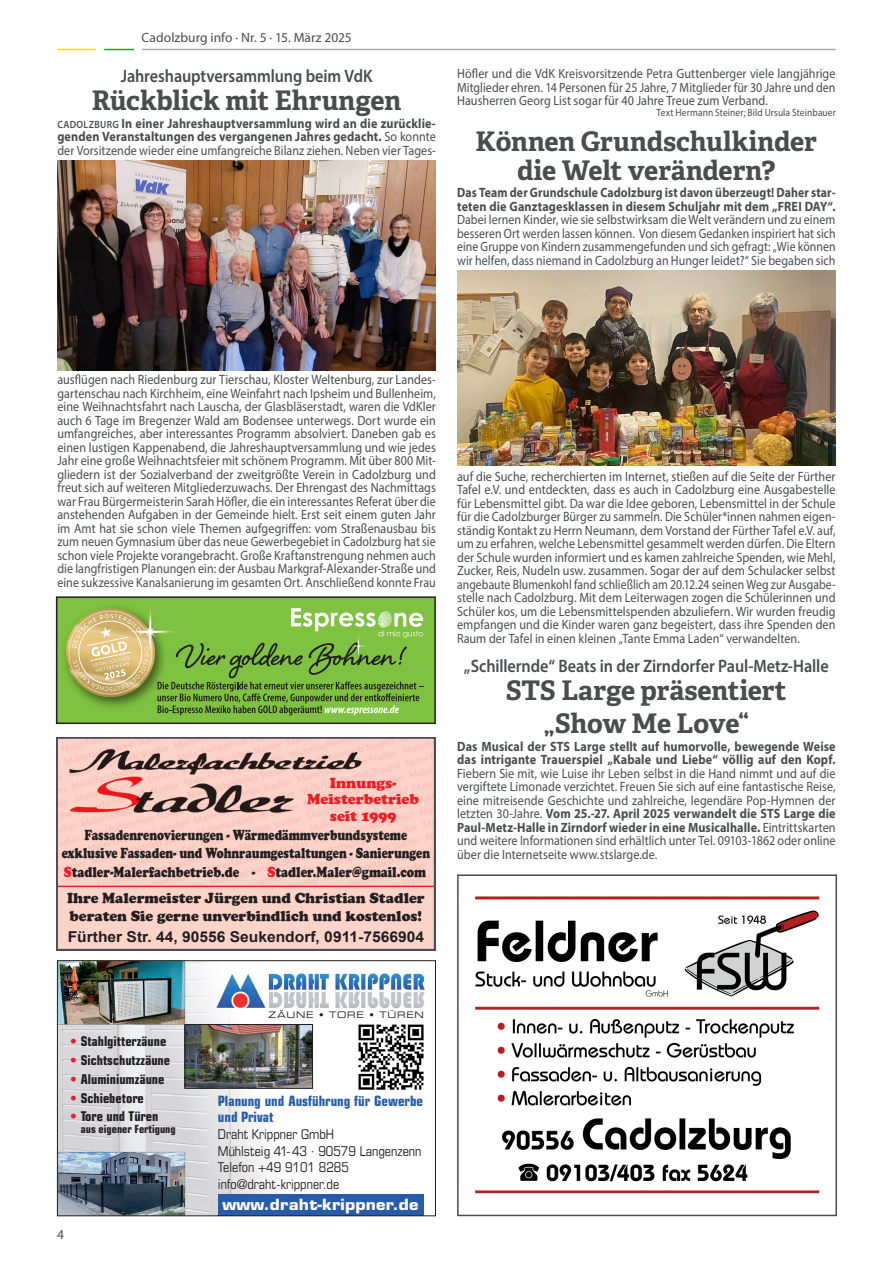
<style>
.page{position:relative;width:893px;height:1263px;background:#fff}
.page>*{position:absolute;margin:0;border:0;box-sizing:border-box;transform-origin:0 0}
.t1{font:700 27px/28.5px "Adelle";letter-spacing:-.005em;color:#4b4c4d;text-align:center}
.t2{font:600 18px "Myriad Pro";letter-spacing:-.005em;color:#4b4c4d;scale:.9 1}
.t3{font:900 15px/18px "Cooper";color:#231f20;text-align:center;scale:.77 1}
.t4{font:900 15px/25.7px "Cooper";color:#231f20;scale:.82 1}
.t5{font:700 15px "Arial";color:#231f20;scale:1.04 1}
.t6{font:900 15px "Cooper";color:#231f20}
.t7{font:900 15px/16.5px "Cooper";color:#ec1d25;text-align:center}
.t8{font:700 15px "Eurostile";letter-spacing:.01em;color:#fff;scale:1.1 1}
.t9{font:700 condensed 14.25px/16.5px "Eurostile";color:#275caa}
.t10{font:13.5px/13.5px "Myriad Pro";letter-spacing:.005em;color:#4b4c4d;text-align:justify;scale:.9 1}
.t11{font:700 13.5px/13.5px "Myriad Pro";letter-spacing:.01em;color:#4b4c4d;text-align:justify;scale:.9 1}
.t12{font:13.5px/13.5px "Myriad Pro";letter-spacing:.005em;color:#4b4c4d;text-align:justify;scale:.88 1}
.t13{font:700 13.5px/13.5px "Myriad Pro";letter-spacing:.01em;color:#4b4c4d;scale:.87 1}
.t14{font:condensed 13.5px/16.5px "Eurostile";color:#231f20}
.t15{font:700 condensed 13.5px "Eurostile";color:#231f20}
.t16{font:13.5px "Myriad Pro";letter-spacing:.005em;color:#4b4c4d}
.t17{font:700 condensed 11.25px "Eurostile";color:#231f20}
.t18{font:10.5px "Myriad Pro";letter-spacing:.01em;color:#4b4c4d;scale:.9 1}
.t19{font:9px "Eurostile Extended Two";letter-spacing:.085em;color:#231f20;scale:.95 1}
.s1{font-weight:600;font-size:10.5px}
.s2{font-weight:400}
.s3{color:#ec1d25}
.s4{font-weight:700}
.s5{color:#ee1b2d}
</style>
<div class="page">
<hr style="left:142px;top:49px;width:694px;height:1px;background:#a8a9ad">
<hr style="left:104px;top:49px;width:30px;height:1px;background:#1fa22e">
<hr style="left:57px;top:49px;width:39px;height:1px;background:#ffdc01">
<img style="left:475px;top:896px;width:345px;height:298px">
<div style="left:457px;top:874px;width:380px;height:342px;border:2px solid #4b4c4d"></div>
<svg style="left:57px;top:737px;width:378px;height:213px;background:#edc2ba"></svg>
<div style="left:57px;top:597px;width:378px;height:126px;background:#7fc241"></div>
<svg style="left:64px;top:606px;width:359px;height:109px"></svg>
<div style="left:56px;top:596px;width:380px;height:128px;border:2px solid #231f20"></div>
<img style="left:59px;top:962px;width:366px;height:252px">
<img style="left:59px;top:962px;width:126px;height:62px">
<img style="left:59px;top:1152px;width:126px;height:62px">
<div style="left:57px;top:960px;width:379px;height:256px;border:1px solid #231f20"></div>
<img style="left:57px;top:160px;width:379px;height:210px">
<img style="left:457px;top:270px;width:379px;height:195px">
<p class="t16" style="left:142px;top:29px;width:212px">Cadolzburg info · Nr. 5 · 15. März 2025</p>
<h2 class="t2" style="left:121px;top:64px;width:281px">Jahreshauptversammlung beim VdK</h2>
<h1 class="t1" style="left:92px;top:85px;width:311px">Rückblick mit Ehrungen</h1>
<p class="t11" style="left:57px;top:116px;width:422px"><span class="s1">CADOLZBURG</span> In einer Jahreshauptversammlung wird an die zurücklie&shy;genden Veranstaltungen des vergangenen Jahres gedacht. <span class="s2">So konnte der Vorsitzende wieder eine umfangreiche Bilanz ziehen. Neben vier Tages-</span></p>
<p class="t10" style="left:457px;top:67px;width:422px">Höfler und die VdK Kreisvorsitzende Petra Guttenberger viele langjährige Mitglieder ehren. 14 Personen für 25 Jahre, 7 Mitglieder für 30 Jahre und den Hausherren Georg List sogar für 40 Jahre Treue zum Verband.</p>
<p class="t18" style="left:657px;top:106px;width:201px">Text Hermann Steiner; Bild Ursula Steinbauer</p>
<h1 class="t1" style="left:476px;top:126px;width:343px">Können Grundschulkinder die Welt verändern?</h1>
<p class="t13" style="left:457px;top:186px;width:436px">Das Team der Grundschule Cadolzburg ist davon überzeugt! Daher star&shy;teten die Ganztagesklassen in diesem Schuljahr mit dem „FREI DAY“.</p>
<p class="t12" style="left:457px;top:213px;width:432px">Dabei lernen Kinder, wie sie selbstwirksam die Welt verändern und zu einem besseren Ort werden lassen können. Von diesem Gedanken inspiriert hat sich eine Gruppe von Kindern zusammengefunden und sich gefragt: „Wie können wir helfen, dass niemand in Cadolzburg an Hunger leidet?“ Sie begaben sich</p>
<p class="t10" style="left:57px;top:373px;width:422px">ausflügen nach Riedenburg zur Tierschau, Kloster Weltenburg, zur Landes&shy;gartenschau nach Kirchheim, eine Weinfahrt nach Ipsheim und Bullenheim, eine Weihnachtsfahrt nach Lauscha, der Glasbläserstadt, waren die VdKler auch 6 Tage im Bregenzer Wald am Bodensee unterwegs. Dort wurde ein umfangreiches, aber interessantes Programm absolviert. Daneben gab es einen lustigen Kappenabend, die Jahreshauptversammlung und wie jedes Jahr eine große Weihnachtsfeier mit schönem Programm. Mit über 800 Mit&shy;gliedern ist der Sozialverband der zweitgrößte Verein in Cadolzburg und freut sich auf weiteren Mitgliederzuwachs. Der Ehrengast des Nachmittags war Frau Bürgermeisterin Sarah Höfler, die ein interessantes Referat über die anstehenden Aufgaben in der Gemeinde hielt. Erst seit einem guten Jahr im Amt hat sie schon viele Themen aufgegriffen: vom Straßenausbau bis zum neuen Gymnasium über das neue Gewerbegebiet in Cadolzburg hat sie schon viele Projekte vorangebracht. Große Kraftanstrengung nehmen auch die langfristigen Planungen ein: der Ausbau Markgraf-Alexander-Straße und eine sukzessive Kanalsanierung im gesamten Ort. Anschließend konnte Frau</p>
<p class="t7" style="left:307px;top:775px;width:113px">Innungs-<br>Meisterbetrieb seit 1999</p>
<p class="t3" style="left:62px;top:825px;width:480px">Fassadenrenovierungen - Wärmedämmverbundsysteme exklusive Fassaden- und Wohnraumgestaltungen - Sanierungen</p>
<p class="t4" style="left:64px;top:859px;width:443px"><span class="s3">S</span>tadler-Malerfachbetrieb.de - <span class="s3">S</span>tadler.Maler@gmail.com<br>Ihre Malermeister Jürgen und Christian Stadler</p>
<p class="t6" style="left:70px;top:907px;width:354px">beraten Sie gerne unverbindlich und kostenlos!</p>
<p class="t5" style="left:68px;top:926px;width:344px">Fürther Str. 44, 90556 Seukendorf, 0911-7566904</p>
<p class="t10" style="left:457px;top:469px;width:422px">auf die Suche, recherchierten im Internet, stießen auf die Seite der Fürther Tafel e.V. und entdeckten, dass es auch in Cadolzburg eine Ausgabestelle für Lebensmittel gibt. Da war die Idee geboren, Lebensmittel in der Schule für die Cadolzburger Bürger zu sammeln. Die Schüler*innen nahmen eigen&shy;ständig Kontakt zu Herrn Neumann, dem Vorstand der Fürther Tafel e.V. auf, um zu erfahren, welche Lebensmittel gesammelt werden dürfen. Die Eltern der Schule wurden informiert und es kamen zahlreiche Spenden, wie Mehl, Zucker, Reis, Nudeln usw. zusammen. Sogar der auf dem Schulacker selbst angebaute Blumenkohl fand schließlich am 20.12.24 seinen Weg zur Ausgabe&shy;stelle nach Cadolzburg. Mit dem Leiterwagen zogen die Schülerinnen und Schüler kos, um die Lebensmittelspenden abzuliefern. Wir wurden freudig empfangen und die Kinder waren ganz begeistert, dass ihre Spenden den Raum der Tafel in einen kleinen „Tante Emma Laden“ verwandelten.</p>
<h2 class="t2" style="left:464px;top:654px;width:407px">„Schillernde“ Beats in der Zirndorfer Paul-Metz-Halle</h2>
<h1 class="t1" style="left:506px;top:673px;width:282px;line-height:32.7px">STS Large präsentiert „Show Me Love“</h1>
<p class="t11" style="left:457px;top:739px;width:422px">Das Musical der STS Large stellt auf humorvolle, bewegende Weise das intrigante Trauerspiel „Kabale und Liebe“ völlig auf den Kopf.</p>
<p class="t10" style="left:457px;top:766px;width:422px">Fiebern Sie mit, wie Luise ihr Leben selbst in die Hand nimmt und auf die vergiftete Limonade verzichtet. Freuen Sie sich auf eine fantastische Reise, eine mitreisende Geschichte und zahlreiche, legendäre Pop-Hymnen der letzten 30-Jahre. <span class="s4">Vom 25.-27. April 2025 verwandelt die STS Large die Paul-Metz-Halle in Zirndorf wieder in eine Musicalhalle.</span> Eintrittskarten und weitere Informationen sind erhältlich unter Tel. 09103-1862 oder online über die Internetseite www.stslarge.de.</p>
<p class="t15" style="left:70px;top:1033px;width:98px"><span class="s5">•</span> Stahlgitterzäune</p>
<p class="t15" style="left:70px;top:1052px;width:102px"><span class="s5">•</span> Sichtschutzzäune</p>
<p class="t15" style="left:70px;top:1071px;width:96px"><span class="s5">•</span> Aluminiumzäune</p>
<p class="t15" style="left:70px;top:1089px;width:75px"><span class="s5">•</span> Schiebetore</p>
<p class="t15" style="left:70px;top:1108px;width:90px"><span class="s5">•</span> Tore und Türen</p>
<p class="t17" style="left:81px;top:1122px;width:96px">aus eigener Fertigung</p>
<p class="t16" style="left:57px;top:1226px;width:8px">4</p>
<p class="t19" style="left:269px;top:1008px;width:165px">ZÄUNE • TORE • TÜREN</p>
<p class="t9" style="left:218px;top:1092px;width:207px">Planung und Ausführung für Gewerbe und Privat</p>
<p class="t14" style="left:218px;top:1126px;width:205px">Draht Krippner GmbH<br>Mühlsteig 41-43 · 90579 Langenzenn<br>Telefon +49 9101 8285 info@draht-krippner.de</p>
<p class="t8" style="left:222px;top:1195px;width:180px">www.draht-krippner.de</p>
</div>
